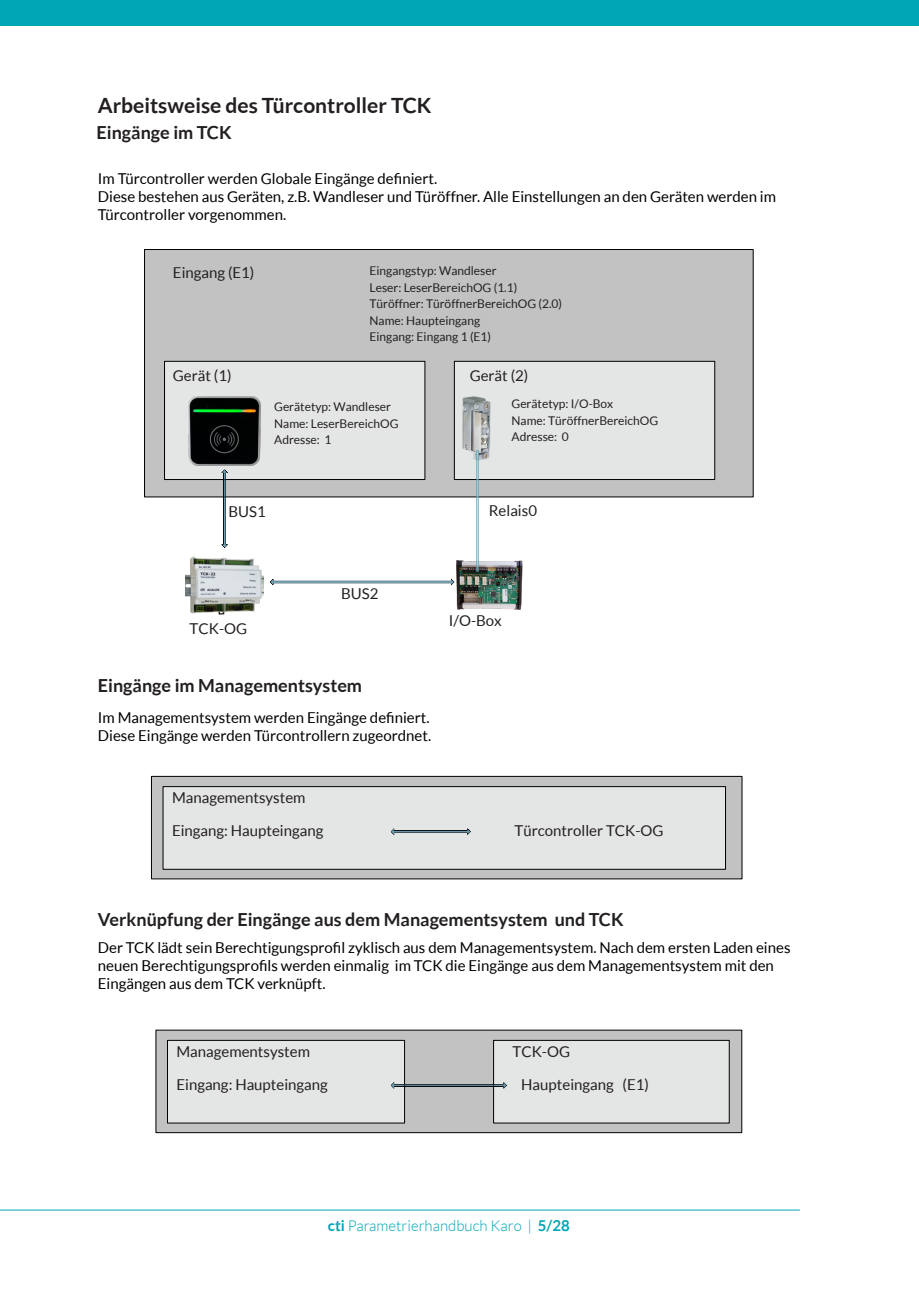
<style>
.page{position:relative;width:919px;height:1289px;background:#fff}
.page>*{position:absolute;margin:0;border:0;box-sizing:border-box;transform-origin:0 0}
.t1{font:700 21px "Lato";color:#231f20}
.t2{font:700 18px "Lato";color:#231f20}
.t3{font:15px/18px "Lato";color:#000002}
.t4{font:15px "Lato";color:#231f20}
.t5{font:300 15px "Lato";color:#00a6b6}
.t6{font:12px/16.5px "Lato";color:#231f20}
.s1{font-weight:700}
</style>
<div class="page">
<div style="left:0;top:0;width:918px;height:26px;background:#00a6b6"></div>
<hr style="left:0;top:1209px;width:799px;height:1px;background:#00a6b6">
<svg style="left:270px;top:578px;width:184px;height:7px"></svg>
<div style="left:144px;top:249px;width:609px;height:248px;background:#c2c2c2;border:1px solid #000002"></div>
<div style="left:164px;top:361px;width:261px;height:118px;background:#e4e5e5;border:1px solid #000002"></div>
<div style="left:454px;top:361px;width:260px;height:118px;background:#e4e5e5;border:1px solid #000002"></div>
<div style="left:156px;top:1029px;width:586px;height:103px;background:#c2c2c2"></div>
<div style="left:167px;top:1040px;width:238px;height:83px;background:#e4e5e5;border:1px solid #000002"></div>
<div style="left:493px;top:1040px;width:236px;height:83px;background:#e4e5e5;border:1px solid #000002"></div>
<img style="left:186px;top:556px;width:77px;height:59px">
<img style="left:454px;top:560px;width:69px;height:50px">
<img style="left:189px;top:397px;width:71px;height:69px">
<img style="left:462px;top:397px;width:28px;height:63px">
<svg style="left:221px;top:469px;width:7px;height:79px"></svg>
<svg style="left:476px;top:450px;width:2px;height:122px"></svg>
<svg style="left:391px;top:1082px;width:116px;height:6px"></svg>
<div style="left:151px;top:776px;width:591px;height:103px;background:#c2c2c2;border:1px solid #000002"></div>
<div style="left:163px;top:786px;width:562px;height:83px;background:#e4e5e5;border:1px solid #000002"></div>
<svg style="left:391px;top:828px;width:79px;height:7px"></svg>
<h1 class="t1" style="left:98px;top:96px;width:335px">Arbeitsweise des Türcontroller TCK</h1>
<p class="t2" style="left:96px;top:125px;width:136px">Eingänge im TCK</p>
<p class="t3" style="left:98px;top:170px;width:679px">Im Türcontroller werden Globale Eingänge definiert.<br>Diese bestehen aus Geräten, z.B. Wandleser und Türöffner. Alle Einstellungen an den Geräten werden im<br>Türcontroller vorgenommen.</p>
<p class="t4" style="left:173px;top:265px;width:83px">Eingang (E1)</p>
<p class="t4" style="left:173px;top:369px;width:60px">Gerät (1)</p>
<p class="t6" style="left:369px;top:263px;width:194px">Eingangstyp: Wandleser<br>Leser: LeserBereichOG (1.1)<br>Türöffner: TüröffnerBereichOG (2.0)<br>Name: Haupteingang<br>Eingang: Eingang 1 (E1)</p>
<p class="t6" style="left:274px;top:399px;width:126px">Gerätetyp: Wandleser<br>Name: LeserBereichOG<br>Adresse: 1</p>
<p class="t4" style="left:469px;top:369px;width:60px">Gerät (2)</p>
<p class="t6" style="left:511px;top:396px;width:148px">Gerätetyp: I/O-Box<br>Name: TüröffnerBereichOG<br>Adresse: 0</p>
<p class="t4" style="left:228px;top:505px;width:39px">BUS1</p>
<p class="t4" style="left:489px;top:504px;width:50px">Relais0</p>
<p class="t4" style="left:190px;top:621px;width:59px">TCK-OG</p>
<p class="t4" style="left:341px;top:587px;width:39px">BUS2</p>
<p class="t2" style="left:98px;top:677px;width:266px">Eingänge im Managementsystem</p>
<p class="t3" style="left:98px;top:709px;width:335px">Im Managementsystem werden Eingänge definiert.<br>Diese Eingänge werden Türcontrollern zugeordnet.</p>
<p class="t4" style="left:449px;top:614px;width:54px">I/O-Box</p>
<p class="t4" style="left:172px;top:791px;width:135px">Managementsystem</p>
<p class="t4" style="left:172px;top:824px;width:153px">Eingang: Haupteingang</p>
<p class="t4" style="left:514px;top:824px;width:150px">Türcontroller TCK-OG</p>
<p class="t2" style="left:98px;top:911px;width:527px">Verknüpfung der Eingänge aus dem Managementsystem und TCK</p>
<p class="t3" style="left:98px;top:939px;width:694px">Der TCK lädt sein Berechtigungsprofil zyklisch aus dem Managementsystem. Nach dem ersten Laden eines neuen Berechtigungsprofils werden einmalig im TCK die Eingänge aus dem Managementsystem mit den<br>Eingängen aus dem TCK verknüpft.</p>
<p class="t4" style="left:176px;top:1044px;width:135px">Managementsystem</p>
<p class="t4" style="left:176px;top:1077px;width:153px">Eingang: Haupteingang</p>
<p class="t4" style="left:512px;top:1044px;width:59px">TCK-OG</p>
<p class="t4" style="left:521px;top:1077px;width:129px">Haupteingang (E1)</p>
<p class="t5" style="left:328px;top:1219px;width:243px"><span class="s1">cti</span> Parametrierhandbuch Karo | <span class="s1">5/28</span></p>
</div>
